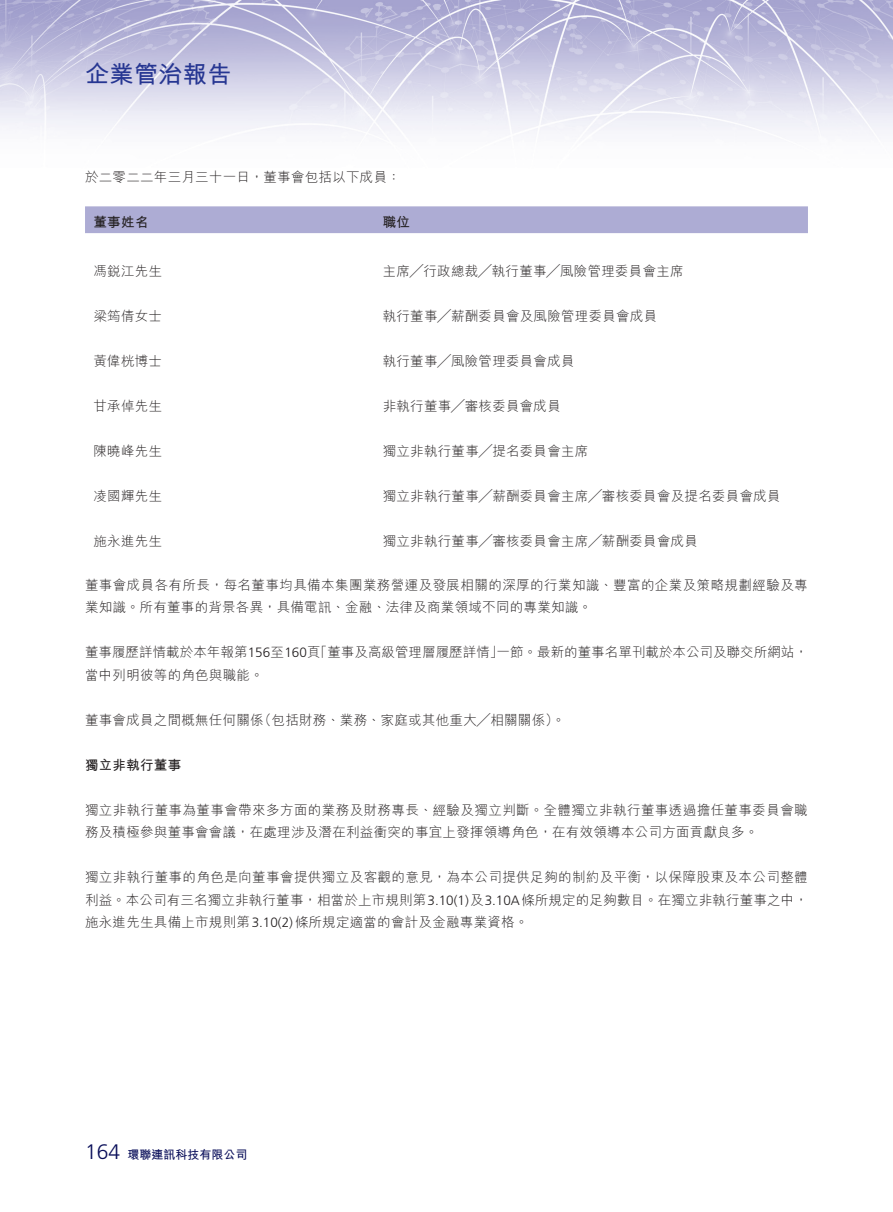
<style>
.page{position:relative;width:893px;height:1212px;background:#fff}
.page>*{position:absolute;margin:0;border:0;box-sizing:border-box;transform-origin:0 0}
.t1{font:700 24px "M Hei HK";letter-spacing:.02em;color:#263692}
._00_txt{font:300 13.5px/22.5px "M Hei HK";letter-spacing:.02em;color:#231f20}
._50_Table_txt{font:300 13.5px "M Hei HK";letter-spacing:.02em;color:#231f20}
._02_H2{font:700 13.5px "M Hei HK";letter-spacing:.02em;color:#231f20}
._50_Table_txt-2{font:700 13.5px "M Hei HK";letter-spacing:.02em;color:#231f20}
.t2{font:700 12px "M Hei HK";color:#090e59}
.s1{font-family:"Frutiger LT Std"}
.s2{font-family:"Frutiger LT Std";font-weight:300;font-size:21px}
</style>
<div class="page">
<img style="left:0;top:0;width:893px;height:234px">
<div style="left:85px;top:206px;width:723px;height:27px;background:#adacd4"></div>
<h1 class="t1" style="left:85px;top:57px;width:148px">企業管治報告</h1>
<p class="_00_txt" style="left:85px;top:166px;width:317px">於二零二二年三月三十一日，董事會包括以下成員：</p>
<p class="_50_Table_txt-2" style="left:94px;top:212px;width:56px">董事姓名</p>
<p class="_50_Table_txt-2" style="left:383px;top:212px;width:29px">職位</p>
<p class="_50_Table_txt" style="left:94px;top:265px;width:70px">馮銳江先生</p>
<p class="_50_Table_txt" style="left:383px;top:265px;width:303px">主席╱行政總裁╱執行董事╱風險管理委員會主席</p>
<p class="_50_Table_txt" style="left:94px;top:310px;width:70px">梁筠倩女士</p>
<p class="_50_Table_txt" style="left:383px;top:310px;width:276px">執行董事╱薪酬委員會及風險管理委員會成員</p>
<p class="_50_Table_txt" style="left:94px;top:355px;width:70px">黃偉桄博士</p>
<p class="_50_Table_txt" style="left:383px;top:355px;width:193px">執行董事╱風險管理委員會成員</p>
<p class="_50_Table_txt" style="left:94px;top:400px;width:70px">甘承倬先生</p>
<p class="_50_Table_txt" style="left:383px;top:400px;width:180px">非執行董事╱審核委員會成員</p>
<p class="_50_Table_txt" style="left:94px;top:445px;width:70px">陳曉峰先生</p>
<p class="_50_Table_txt" style="left:383px;top:445px;width:207px">獨立非執行董事╱提名委員會主席</p>
<p class="_50_Table_txt" style="left:94px;top:490px;width:70px">凌國輝先生</p>
<p class="_50_Table_txt" style="left:383px;top:490px;width:399px">獨立非執行董事╱薪酬委員會主席╱審核委員會及提名委員會成員</p>
<p class="_50_Table_txt" style="left:94px;top:535px;width:70px">施永進先生</p>
<p class="_50_Table_txt" style="left:383px;top:535px;width:317px">獨立非執行董事╱審核委員會主席╱薪酬委員會成員</p>
<p class="_00_txt" style="left:85px;top:573px;width:724px">董事會成員各有所長，每名董事均具備本集團業務營運及發展相關的深厚的行業知識、豐富的企業及策略規劃經驗及專業知識。所有董事的背景各異，具備電訊、金融、法律及商業領域不同的專業知識。</p>
<p class="_00_txt" style="left:85px;top:641px;width:724px">董事履歷詳情載於本年報第<span class="s1">156</span>至<span class="s1">160</span>頁「董事及高級管理層履歷詳情」一節。最新的董事名單刊載於本公司及聯交所網站，當中列明彼等的角色與職能。</p>
<p class="_00_txt" style="left:85px;top:708px;width:482px">董事會成員之間概無任何關係（包括財務、業務、家庭或其他重大╱相關關係）。</p>
<p class="_02_H2" style="left:85px;top:755px;width:98px">獨立非執行董事</p>
<p class="_00_txt" style="left:85px;top:798px;width:724px">獨立非執行董事為董事會帶來多方面的業務及財務專長、經驗及獨立判斷。全體獨立非執行董事透過擔任董事委員會職務及積極參與董事會會議，在處理涉及潛在利益衝突的事宜上發揮領導角色，在有效領導本公司方面貢獻良多。</p>
<p class="_00_txt" style="left:85px;top:866px;width:724px;text-align:justify">獨立非執行董事的角色是向董事會提供獨立及客觀的意見，為本公司提供足夠的制約及平衡，以保障股東及本公司整體利益。本公司有三名獨立非執行董事，相當於上市規則第<span class="s1">3.10(1)</span>及<span class="s1">3.10A</span>條所規定的足夠數目。在獨立非執行董事之中，施永進先生具備上市規則第<span class="s1">3.10(2)</span>條所規定適當的會計及金融專業資格。</p>
<p class="t2" style="left:85px;top:1145px;width:164px"><span class="s2">164</span> 環聯連訊科技有限公司</p>
</div>
